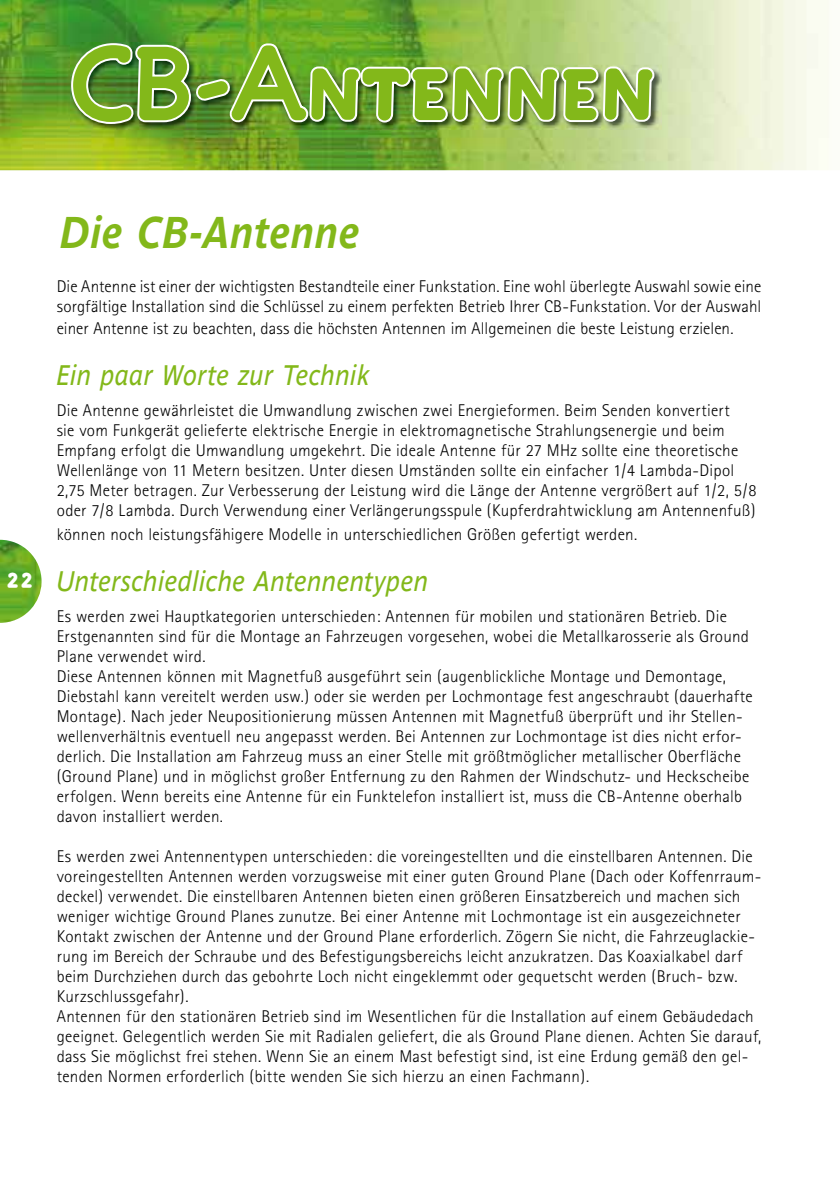
<style>
.page{position:relative;width:840px;height:1191px;background:#fff}
.page>*{position:absolute;margin:0;border:0;box-sizing:border-box;transform-origin:0 0}
.t1{font:96px "Engine Caps Bold LF";letter-spacing:-.045em;color:#83b81a}
.t2{font:italic 700 44px "Parisine";letter-spacing:.015em;color:#83b81a;scale:.9 1}
.t3{font:italic 28px "Parisine";letter-spacing:.015em;color:#83b81a;scale:.9 1}
.t4{font:700 28px "Engine";color:#fff}
.t5{font:300 17px/20px "Rotis Sans Serif";letter-spacing:.015em;color:#000}
</style>
<div class="page">
<img style="left:0;top:0;width:829px;height:170px">
<img style="left:69px;top:0;width:587px;height:171px">
<img style="left:0;top:540px;width:42px;height:83px">
<h1 class="t1" style="left:69px;top:16px;width:589px">CB-Antennen</h1>
<h3 class="t4" style="left:6px;top:557px;width:29px">22</h3>
<h2 class="t2" style="left:58px;top:207px;width:334px">Die CB-Antenne</h2>
<p class="t5" style="left:57px;top:276px;width:705px">Die Antenne ist einer der wichtigsten Bestandteile einer Funkstation. Eine wohl überlegte Auswahl sowie eine sorgfältige Installation sind die Schlüssel zu einem perfekten Betrieb Ihrer CB-Funkstation. Vor der Auswahl</p>
<p class="t5" style="left:57px;top:318px;width:678px">einer Antenne ist zu beachten, dass die höchsten Antennen im Allgemeinen die beste Leistung erzielen.</p>
<h3 class="t3" style="left:57px;top:359px;width:349px">Ein paar Worte zur Technik</h3>
<p class="t5" style="left:57px;top:400px;width:701px">Die Antenne gewährleistet die Umwandlung zwischen zwei Energieformen. Beim Senden konvertiert<br>sie vom Funkgerät gelieferte elektrische Energie in elektromagnetische Strahlungsenergie und beim Empfang erfolgt die Umwandlung umgekehrt. Die ideale Antenne für 27 MHz sollte eine theoretische Wellenlänge von 11 Metern besitzen. Unter diesen Umständen sollte ein einfacher 1/4 Lambda-Dipol 2,75 Meter betragen. Zur Verbesserung der Leistung wird die Länge der Antenne vergrößert auf 1/2, 5/8 oder 7/8 Lambda. Durch Verwendung einer Verlängerungsspule (Kupferdrahtwicklung am Antennenfuß)</p>
<p class="t5" style="left:57px;top:524px;width:581px">können noch leistungsfähigere Modelle in unterschiedlichen Größen gefertigt werden.</p>
<h3 class="t3" style="left:57px;top:565px;width:414px">Unterschiedliche Antennentypen</h3>
<p class="t5" style="left:57px;top:606px;width:697px">Es werden zwei Hauptkategorien unterschieden: Antennen für mobilen und stationären Betrieb. Die Erst genannten sind für die Montage an Fahrzeugen vorgesehen, wobei die Metallkarosserie als Ground Plane verwendet wird.<br>Diese Antennen können mit Magnetfuß ausgeführt sein (augenblickliche Montage und Demontage, Diebstahl kann vereitelt werden usw.) oder sie werden per Lochmontage fest angeschraubt (dauerhafte Montage). Nach jeder Neupositionierung müssen Antennen mit Magnetfuß überprüft und ihr Stellen&shy;wellenverhältnis eventuell neu angepasst werden. Bei Antennen zur Lochmontage ist dies nicht erfor&shy;derlich. Die Installation am Fahrzeug muss an einer Stelle mit größtmöglicher metallischer Oberfläche (Ground Plane) und in möglichst großer Entfernung zu den Rahmen der Windschutz- und Heckscheibe erfolgen. Wenn bereits eine Antenne für ein Funktelefon installiert ist, muss die CB-Antenne oberhalb davon installiert werden.</p>
<p class="t5" style="left:57px;top:846px;width:705px">Es werden zwei Antennentypen unterschieden: die voreingestellten und die einstellbaren Antennen. Die voreingestellten Antennen werden vorzugsweise mit einer guten Ground Plane (Dach oder Koffenrraum&shy;deckel) verwendet. Die einstellbaren Antennen bieten einen größeren Einsatzbereich und machen sich weniger wichtige Ground Planes zunutze. Bei einer Antenne mit Lochmontage ist ein ausgezeichneter Kontakt zwischen der Antenne und der Ground Plane erforderlich. Zögern Sie nicht, die Fahrzeuglackie&shy;rung im Bereich der Schraube und des Befestigungsbereichs leicht anzukratzen. Das Koaxialkabel darf beim Durchziehen durch das gebohrte Loch nicht eingeklemmt oder gequetscht werden (Bruch- bzw.<br>Kurzschlussgefahr).<br>Antennen für den stationären Betrieb sind im Wesentlichen für die Installation auf einem Gebäudedach geeignet. Gelegentlich werden Sie mit Radialen geliefert, die als Ground Plane dienen. Achten Sie darauf, dass Sie möglichst frei stehen. Wenn Sie an einem Mast befestigt sind, ist eine Erdung gemäß den gel&shy;tenden Normen erforderlich (bitte wenden Sie sich hierzu an einen Fachmann).</p>
</div>
